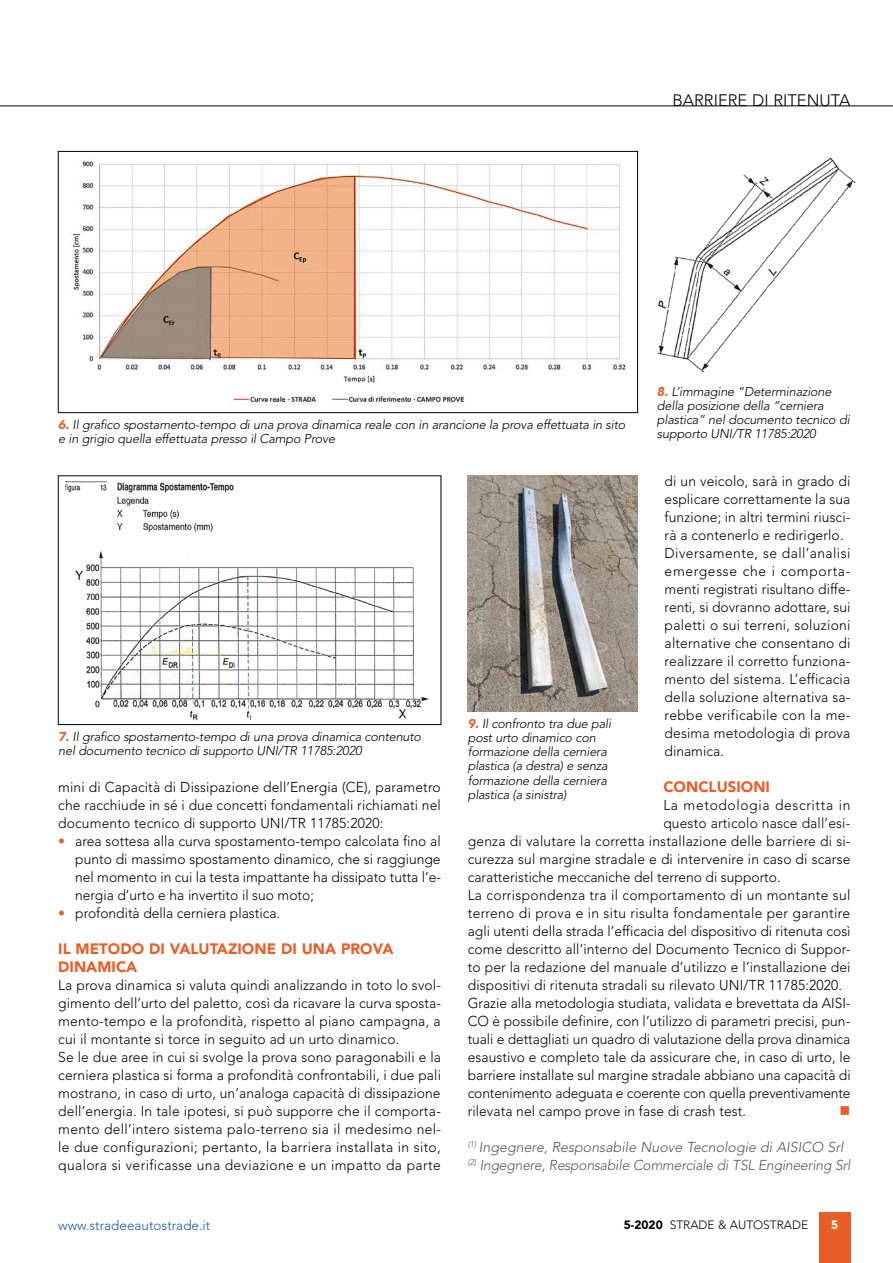
<style>
.page{position:relative;width:893px;height:1263px;background:#fff}
.page>*{position:absolute;margin:0;border:0;box-sizing:border-box;transform-origin:0 0}
.t1{font:300 16.5px "Avenir";color:#000}
.t2{font:900 15px/18px "Avenir";color:#e95e27}
.t3{font:15px "Wingdings";color:#e95e27}
.t4{font:300 14.25px/18px "Avenir";letter-spacing:.01em;color:#000;text-align:justify}
.t5{font:italic 300 14.25px/18px "Avenir";letter-spacing:-.01em;color:#58585a}
.t6{font:300 14.25px "Avenir";letter-spacing:-.01em;color:#000}
.t7{font:300 14.25px "Avenir";letter-spacing:.045em;color:#000}
.t8{font:300 13.5px "Avenir";color:#165b9a}
.t9{font:italic 300 12.75px/14.2px "Avenir";letter-spacing:-.015em;color:#000}
.t10{font:300 12px "Avenir";color:#000}
.t11{font:900 12px "Avenir";color:#fff}
.s1{font-weight:900;color:#e95e27}
.s2{color:#e95e27}
.s3{font-weight:900}
</style>
<div class="page">
<hr style="left:0;top:106px;width:893px;height:1px;background:#000">
<div style="left:819px;top:1212px;width:31px;height:51px;background:#e95e27"></div>
<img style="left:65px;top:481px;width:364px;height:239px">
<div style="left:58px;top:476px;width:383px;height:249px;border:1px solid #000"></div>
<img style="left:468px;top:476px;width:170px;height:235px">
<img style="left:638px;top:151px;width:218px;height:233px">
<img style="left:72px;top:161px;width:555px;height:244px">
<div style="left:58px;top:151px;width:580px;height:262px;border:1px solid #000"></div>
<p class="t1" style="left:672px;top:90px;width:179px">BARRIERE DI RITENUTA</p>
<p class="t9" style="left:58px;top:417px;width:569px"><span class="s1">6.</span> Il grafico spostamento-tempo di una prova dinamica reale con in arancione la prova effettuata in sito e in grigio quella effettuata presso il Campo Prove</p>
<p class="t9" style="left:657px;top:384px;width:194px"><span class="s1">8.</span> L’immagine “Determinazione della posizione della “cerniera plastica” nel documento tecnico di supporto UNI/TR 11785:2020</p>
<p class="t9" style="left:58px;top:729px;width:364px"><span class="s1">7.</span> Il grafico spostamento-tempo di una prova dinamica contenuto nel documento tecnico di supporto UNI/TR 11785:2020</p>
<p class="t4" style="left:58px;top:778px;width:384px">mini di Capacità di Dissipazione dell’Energia (CE), parametro che racchiude in sé i due concetti fondamentali richiamati nel documento tecnico di supporto UNI/TR 11785:2020:</p>
<p class="t4" style="left:75px;top:832px;width:367px;text-indent:-17px"><span class="s2">•</span> area sottesa alla curva spostamento-tempo calcolata fino al punto di massimo spostamento dinamico, che si raggiunge nel momento in cui la testa impattante ha dissipato tutta l’e&shy;nergia d’urto e ha invertito il suo moto;</p>
<p class="t4" style="left:58px;top:904px;width:223px"><span class="s2">•</span> profondità della cerniera plastica.</p>
<p class="t2" style="left:58px;top:940px;width:337px">IL METODO DI VALUTAZIONE DI UNA PROVA<br>DINAMICA</p>
<p class="t4" style="left:58px;top:976px;width:384px;text-align:left">La prova dinamica si valuta quindi analizzando in toto lo svol&shy;gimento dell’urto del paletto, così da ricavare la curva sposta&shy;mento-tempo e la profondità, rispetto al piano campagna, a cui il montante si torce in seguito ad un urto dinamico.<br>Se le due aree in cui si svolge la prova sono paragonabili e la cerniera plastica si forma a profondità confrontabili, i due pali mostrano, in caso di urto, un’analoga capacità di dissipazione dell’energia. In tale ipotesi, si può supporre che il comporta&shy;mento dell’intero sistema palo-terreno sia il medesimo nel&shy;le due configurazioni; pertanto, la barriera installata in sito, qualora si verificasse una deviazione e un impatto da parte</p>
<p class="t4" style="left:665px;top:472px;width:187px;text-align:left">di un veicolo, sarà in grado di esplicare correttamente la sua funzione; in altri termini riusci&shy;rà a contenerlo e redirigerlo.<br>Diversamente, se dall’analisi emergesse che i comporta&shy;menti registrati risultano diffe&shy;renti, si dovranno adottare, sui paletti o sui terreni, soluzioni alternative che consentano di realizzare il corretto funziona&shy;mento del sistema. L’efficacia della soluzione alternativa sa&shy;rebbe verificabile con la me&shy;desima metodologia di prova dinamica.</p>
<p class="t2" style="left:663px;top:778px;width:108px">CONCLUSIONI</p>
<p class="t7" style="left:663px;top:797px;width:189px">La metodologia descritta in</p>
<p class="t4" style="left:663px;top:814px;width:189px">questo articolo nasce dall’esi-</p>
<p class="t4" style="left:468px;top:832px;width:384px">genza di valutare la corretta installazione delle barriere di si-</p>
<p class="t4" style="left:468px;top:850px;width:384px">curezza sul margine stradale e di intervenire in caso di scarse</p>
<p class="t4" style="left:468px;top:868px;width:314px">caratteristiche meccaniche del terreno di supporto.</p>
<p class="t4" style="left:468px;top:886px;width:384px">La corrispondenza tra il comportamento di un montante sul</p>
<p class="t4" style="left:468px;top:904px;width:384px">terreno di prova e in situ risulta fondamentale per garantire</p>
<p class="t4" style="left:468px;top:922px;width:384px">agli utenti della strada l’efficacia del dispositivo di ritenuta così</p>
<p class="t4" style="left:468px;top:940px;width:384px">come descritto all’interno del Documento Tecnico di Suppor-</p>
<p class="t4" style="left:468px;top:958px;width:384px">to per la redazione del manuale d’utilizzo e l’installazione dei</p>
<p class="t4" style="left:468px;top:976px;width:376px">dispositivi di ritenuta stradali su rilevato UNI/TR 11785:2020.</p>
<p class="t4" style="left:468px;top:994px;width:384px">Grazie alla metodologia studiata, validata e brevettata da AISI-</p>
<p class="t4" style="left:468px;top:1012px;width:384px">CO è possibile definire, con l’utilizzo di parametri precisi, pun-</p>
<p class="t4" style="left:468px;top:1030px;width:384px">tuali e dettagliati un quadro di valutazione della prova dinamica</p>
<p class="t4" style="left:468px;top:1048px;width:384px">esaustivo e completo tale da assicurare che, in caso di urto, le</p>
<p class="t4" style="left:468px;top:1066px;width:384px">barriere installate sul margine stradale abbiano una capacità di</p>
<p class="t6" style="left:468px;top:1085px;width:384px">contenimento adeguata e coerente con quella preventivamente</p>
<p class="t4" style="left:468px;top:1102px;width:280px">rilevata nel campo prove in fase di crash test.</p>
<p class="t3" style="left:840px;top:1103px;width:12px">■</p>
<p class="t5" style="left:468px;top:1138px;width:384px"><sup>(1)</sup> Ingegnere, Responsabile Nuove Tecnologie di AISICO Srl <sup>(2)</sup> Ingegnere, Responsabile Commerciale di TSL Engineering Srl</p>
<p class="t9" style="left:468px;top:716px;width:145px"><span class="s1">9.</span> Il confronto tra due pali post urto dinamico con formazione della cerniera plastica (a destra) e senza formazione della cerniera plastica (a sinistra)</p>
<p class="t8" style="left:58px;top:1217px;width:154px">www.stradeeautostrade.it</p>
<p class="t10" style="left:624px;top:1217px;width:186px"><span class="s3">5-2020</span> STRADE &amp; AUTOSTRADE</p>
<p class="t11" style="left:831px;top:1218px;width:9px">5</p>
</div>
